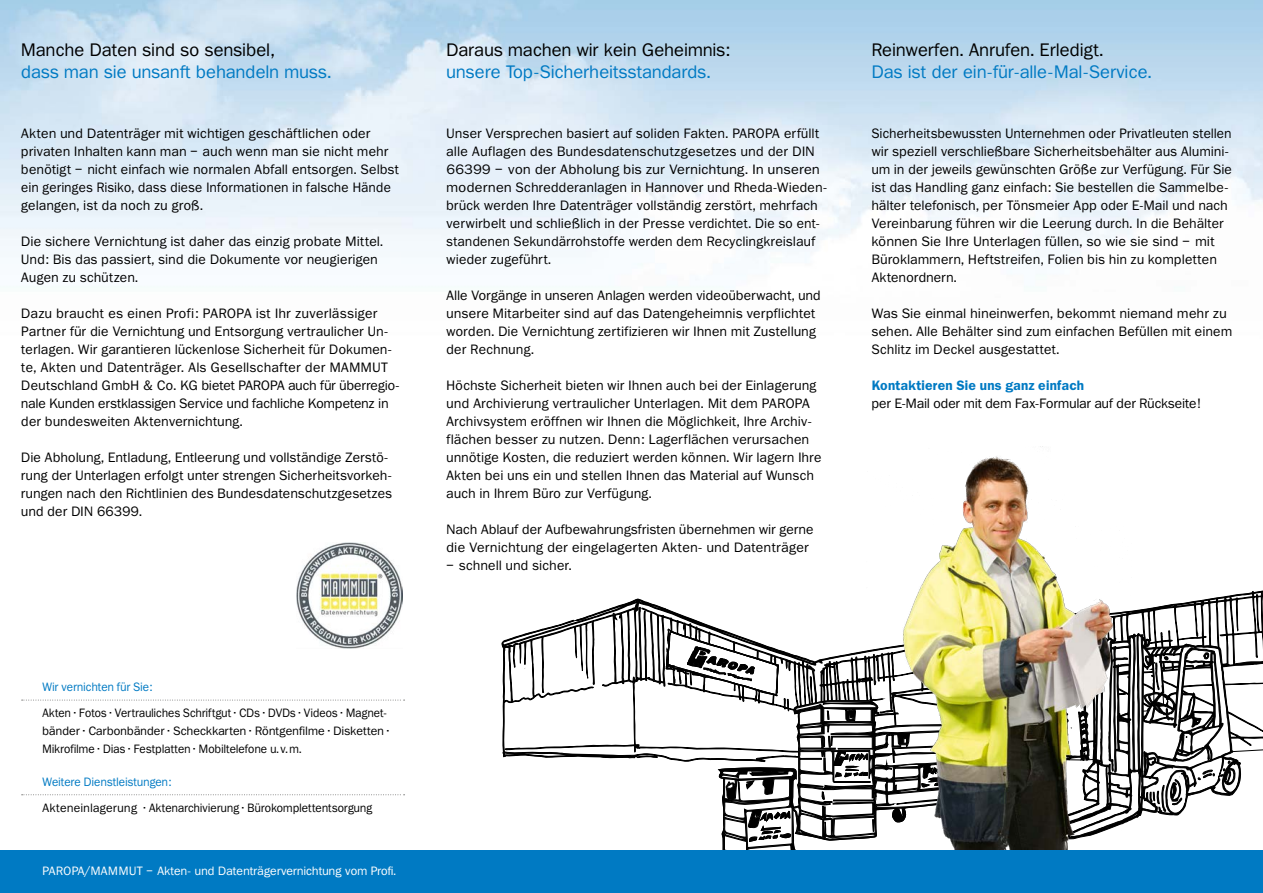
<style>
.page{position:relative;width:1263px;height:893px;background:#fff}
.page>*{position:absolute;margin:0;border:0;box-sizing:border-box;transform-origin:0 0}
.t1{font:18px "Franklin Gothic CEDPD";letter-spacing:.02em;color:#007ac3}
.t2{font:18px "Franklin Gothic CEDPD";letter-spacing:.02em;color:#000}
.t3{font:13.5px/18px "Franklin Gothic CEDPD";letter-spacing:.035em;color:#000}
.t4{font:13.5px "Franklin Gothic CEDPD";letter-spacing:.015em;color:#000}
.t5{font:600 13.5px "Franklin Gothic CEDPD";letter-spacing:.02em;color:#007ac3}
.t6{font:12px/18px "Franklin Gothic CEDPD";letter-spacing:.02em;color:#000;scale:.95 1}
.t7{font:12px "Franklin Gothic CEDPD";letter-spacing:.02em;color:#000}
.t8{font:12px "Franklin Gothic CEDPD";letter-spacing:.02em;color:#fff}
.t9{font:12px "Franklin Gothic CEDPD";letter-spacing:.02em;color:#007ac3;scale:.96 1}
</style>
<div class="page">
<svg style="left:501px;top:590px;width:762px;height:169px"></svg>
<svg style="left:591px;top:621px;width:4px;height:64px"></svg>
<svg style="left:502px;top:619px;width:72px;height:62px"></svg>
<svg style="left:636px;top:755px;width:22px;height:3px"></svg>
<svg style="left:1131px;top:590px;width:110px;height:43px"></svg>
<svg style="left:1131px;top:633px;width:132px;height:188px"></svg>
<svg style="left:665px;top:596px;width:185px;height:254px"></svg>
<img style="left:850px;top:446px;width:281px;height:404px">
<div style="left:0;top:850px;width:1263px;height:43px;background:#007ac3"></div>
<img style="left:296px;top:542px;width:107px;height:106px">
<svg style="left:22px;top:700px;width:383px;height:1px"></svg>
<svg style="left:22px;top:794px;width:383px;height:1px"></svg>
<h1 class="t2" style="left:21px;top:39px;width:255px">Manche Daten sind so sensibel,</h1>
<h1 class="t1" style="left:21px;top:61px;width:312px">dass man sie unsanft behandeln muss.</h1>
<p class="t3" style="left:21px;top:124px;width:379px">Akten und Datenträger mit wichtigen geschäftlichen oder privaten Inhalten kann man – auch wenn man sie nicht mehr benötigt – nicht einfach wie normalen Abfall entsorgen. Selbst ein geringes Risiko, dass diese Informationen in falsche Hände gelangen, ist da noch zu groß.</p>
<p class="t3" style="left:21px;top:232px;width:363px">Die sichere Vernichtung ist daher das einzig probate Mittel.<br>Und: Bis das passiert, sind die Dokumente vor neugierigen<br>Augen zu schützen.</p>
<p class="t3" style="left:21px;top:304px;width:380px">Dazu braucht es einen Profi: PAROPA ist Ihr zuverlässiger Partner für die Vernichtung und Entsorgung vertraulicher Un&shy;terlagen. Wir garantieren lückenlose Sicherheit für Dokumen&shy;te, Akten und Datenträger. Als Gesellschafter der MAMMUT Deutschland GmbH &amp; Co. KG bietet PAROPA auch für überregio&shy;nale Kunden erstklassigen Service und fachliche Kompetenz in der bundesweiten Aktenvernichtung.</p>
<p class="t3" style="left:21px;top:448px;width:372px">Die Abholung, Entladung, Entleerung und vollständige Zerstö&shy;rung der Unterlagen erfolgt unter strengen Sicherheitsvorkeh&shy;rungen nach den Richtlinien des Bundesdatenschutzgesetzes und der DIN 66399.</p>
<p class="t9" style="left:43px;top:680px;width:116px">Wir vernichten für Sie:</p>
<p class="t6" style="left:43px;top:704px;width:367px">Akten · Fotos · Vertrauliches Schriftgut · CDs · DVDs · Videos · Magnet&shy;bänder · Carbonbänder · Scheckkarten · Röntgenfilme · Disketten ·<br>Mikrofilme · Dias · Festplatten · Mobiltelefone u.v.m.</p>
<p class="t9" style="left:43px;top:775px;width:136px">Weitere Dienstleistungen:</p>
<p class="t7" style="left:43px;top:801px;width:331px">Akteneinlagerung · Aktenarchivierung · Bürokomplettentsorgung</p>
<p class="t8" style="left:43px;top:864px;width:355px">PAROPA/MAMMUT – Akten- und Datenträgervernichtung vom Profi.</p>
<h1 class="t2" style="left:446px;top:39px;width:285px">Daraus machen wir kein Geheimnis:</h1>
<h1 class="t1" style="left:446px;top:61px;width:266px">unsere Top-Sicherheitsstandards.</h1>
<p class="t3" style="left:446px;top:124px;width:382px">Unser Versprechen basiert auf soliden Fakten. PAROPA erfüllt alle Auflagen des Bundesdatenschutzgesetzes und der DIN 66399 – von der Abholung bis zur Vernichtung. In unseren modernen Schredderanlagen in Hannover und Rheda-Wieden&shy;brück werden Ihre Datenträger vollständig zerstört, mehrfach verwirbelt und schließlich in der Presse verdichtet. Die so ent&shy;standenen Sekundärrohstoffe werden dem Recyclingkreislauf wieder zugeführt.</p>
<p class="t3" style="left:446px;top:286px;width:376px">Alle Vorgänge in unseren Anlagen werden videoüberwacht, und unsere Mitarbeiter sind auf das Datengeheimnis verpflichtet worden. Die Vernichtung zertifizieren wir Ihnen mit Zustellung der Rechnung.</p>
<p class="t3" style="left:446px;top:376px;width:376px">Höchste Sicherheit bieten wir Ihnen auch bei der Einlagerung und Archivierung vertraulicher Unterlagen. Mit dem PAROPA Archivsystem eröffnen wir Ihnen die Möglichkeit, Ihre Archiv&shy;flächen besser zu nutzen. Denn: Lagerflächen verursachen unnötige Kosten, die reduziert werden können. Wir lagern Ihre Akten bei uns ein und stellen Ihnen das Material auf Wunsch auch in Ihrem Büro zur Verfügung.</p>
<p class="t3" style="left:446px;top:520px;width:368px">Nach Ablauf der Aufbewahrungsfristen übernehmen wir gerne die Vernichtung der eingelagerten Akten- und Datenträger</p>
<p class="t3" style="left:446px;top:556px;width:127px">– schnell und sicher.</p>
<h1 class="t2" style="left:872px;top:39px;width:233px">Reinwerfen. Anrufen. Erledigt.</h1>
<h1 class="t1" style="left:872px;top:61px;width:281px">Das ist der ein-für-alle-Mal-Service.</h1>
<p class="t3" style="left:872px;top:124px;width:362px">Sicherheitsbewussten Unternehmen oder Privatleuten stellen wir speziell verschließbare Sicherheitsbehälter aus Alumini&shy;um in der jeweils gewünschten Größe zur Verfügung. Für Sie ist das Handling ganz einfach: Sie bestellen die Sammelbe&shy;hälter telefonisch, per Tönsmeier App oder E-Mail und nach Vereinbarung führen wir die Leerung durch. In die Behälter können Sie Ihre Unterlagen füllen, so wie sie sind – mit Büroklammern, Heftstreifen, Folien bis hin zu kompletten Aktenordnern.</p>
<p class="t3" style="left:872px;top:304px;width:362px">Was Sie einmal hineinwerfen, bekommt niemand mehr zu sehen. Alle Behälter sind zum einfachen Befüllen mit einem<br>Schlitz im Deckel ausgestattet.</p>
<p class="t5" style="left:872px;top:377px;width:214px">Kontaktieren Sie uns ganz einfach</p>
<p class="t4" style="left:872px;top:395px;width:330px">per E-Mail oder mit dem Fax-Formular auf der Rückseite!</p>
</div>
